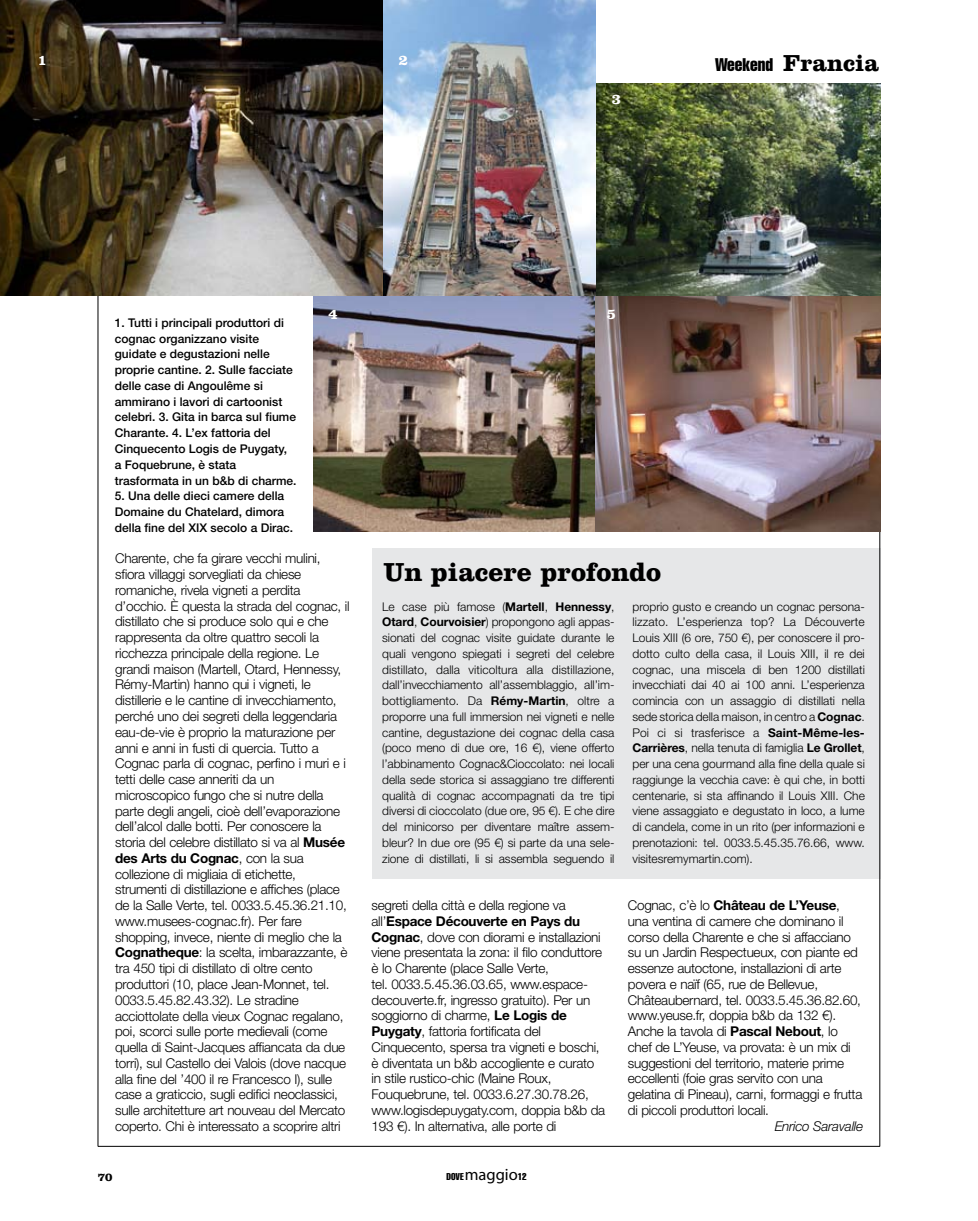
<style>
.page{position:relative;width:978px;height:1221px;background:#fff}
.page>*{position:absolute;margin:0;border:0;box-sizing:border-box;transform-origin:0 0}
.t1{font:700 27px "Clarendon LT Std";color:#000}
.t2{font:18px "Helvetica LT Std Comp";color:#000}
.t3{font:700 15px "Clarendon LT Std";color:#fff}
.t4{font:300 13.5px/15.8px "Helvetica Neue LT Std";letter-spacing:-.02em;color:#000}
.t5{font:italic 300 13.5px "Helvetica Neue LT Std";letter-spacing:-.02em;color:#000}
.t6{font:300 12px/15.8px "Helvetica Neue LT Std";letter-spacing:-.005em;color:#000;text-align:justify}
.t7{font:500 12px/15.8px "Helvetica Neue LT Std";color:#000}
.t8{font:700 12px "Clarendon LT Std";color:#000}
.t9{font:9.75px "Helvetica LT Std Comp";color:#000}
.s1{font-family:"Clarendon LT Std";font-weight:700;font-size:24px}
.s2{font-weight:700}
.s3{font-family:"Myriad Pro";font-size:16.5px}
</style>
<div class="page">
<div style="left:372px;top:547px;width:508px;height:331px;background:#e6e7e8"></div>
<hr style="left:880px;top:106px;width:1px;height:1040px;background:#000">
<hr style="left:98px;top:1145px;width:782px;height:1px;background:#000">
<hr style="left:98px;top:106px;width:1px;height:1040px;background:#000">
<img style="left:313px;top:295px;width:282px;height:237px">
<img style="left:595px;top:83px;width:285px;height:449px">
<img style="left:0;top:0;width:383px;height:295px">
<img style="left:383px;top:0;width:212px;height:295px">
<p class="t3" style="left:38px;top:51px;width:11px">1</p>
<p class="t3" style="left:399px;top:51px;width:11px">2</p>
<p class="t3" style="left:612px;top:90px;width:11px">3</p>
<h2 class="t2" style="left:715px;top:53px;width:166px">Weekend <span class="s1">Francia</span></h2>
<p class="t3" style="left:329px;top:305px;width:11px">4</p>
<p class="t3" style="left:607px;top:305px;width:11px">5</p>
<p class="t7" style="left:115px;top:315px;width:183px">1. Tutti i principali produttori di cognac organizzano visite guidate e degustazioni nelle proprie cantine. 2. Sulle facciate delle case di Angoulême si ammirano i lavori di cartoonist celebri. 3. Gita in barca sul fiume<br>Charante. 4. L’ex fattoria del<br>Cinquecento Logis de Puygaty, a Foquebrune, è stata trasformata in un b&amp;b di charme.</p>
<p class="t7" style="left:115px;top:488px;width:180px">5. Una delle dieci camere della<br>Domaine du Chatelard, dimora della fine del XIX secolo a Dirac.</p>
<p class="t4" style="left:115px;top:550px;width:236px">Charente, che fa girare vecchi mulini, sfiora villaggi sorvegliati da chiese romaniche, rivela vigneti a perdita d’occhio. È questa la strada del cognac, il distillato che si produce solo qui e che rappresenta da oltre quattro secoli la ricchezza principale della regione. Le grandi maison (Martell, Otard, Hennessy, Rémy-Martin) hanno qui i vigneti, le distillerie e le cantine di invecchiamento, perché uno dei segreti della leggendaria eau-de-vie è proprio la maturazione per anni e anni in fusti di quercia. Tutto a Cognac parla di cognac, perfino i muri e i tetti delle case anneriti da un microscopico fungo che si nutre della parte degli angeli, cioè dell’evaporazione dell’alcol dalle botti. Per conoscere la storia del celebre distillato si va al <span class="s2">Musée des Arts du Cognac</span>, con la sua collezione di migliaia di etichette, strumenti di distillazione e affiches (place de la Salle Verte, tel. 0033.5.45.36.21.10, www.musees-cognac.fr). Per fare shopping, invece, niente di meglio che la <span class="s2">Cognatheque</span>: la scelta, imbarazzante, è tra 450 tipi di distillato di oltre cento produttori (10, place Jean-Monnet, tel.<br>0033.5.45.82.43.32). Le stradine acciottolate della vieux Cognac regalano, poi, scorci sulle porte medievali (come quella di Saint-Jacques affiancata da due torri), sul Castello dei Valois (dove nacque alla fine del ’400 il re Francesco I), sulle case a graticcio, sugli edifici neoclassici, sulle architetture art nouveau del Mercato coperto. Chi è interessato a scoprire altri</p>
<h1 class="t1" style="left:383px;top:556px;width:279px">Un piacere profondo</h1>
<p class="t6" style="left:382px;top:598px;width:234px">Le case più famose (<span class="s2">Martell</span>, <span class="s2">Hennessy</span>, <span class="s2">Otard</span>, <span class="s2">Courvoisier</span>) propongono agli appas&shy;sionati del cognac visite guidate durante le quali vengono spiegati i segreti del celebre distillato, dalla viticoltura alla distillazione, dall’invecchiamento all’assemblaggio, all’im&shy;bottigliamento. Da <span class="s2">Rémy-Martin</span>, oltre a proporre una full immersion nei vigneti e nelle cantine, degustazione dei cognac della casa (poco meno di due ore, 16 €), viene offerto l’abbinamento Cognac&amp;Cioccolato: nei locali della sede storica si assaggiano tre differenti qualità di cognac accompagnati da tre tipi diversi di cioccolato (due ore, 95 €). E che dire del minicorso per diventare maître assem&shy;bleur? In due ore (95 €) si parte da una sele&shy;zione di distillati, li si assembla seguendo il</p>
<p class="t6" style="left:633px;top:598px;width:234px">proprio gusto e creando un cognac persona&shy;lizzato. L’esperienza top? La Découverte Louis XIII (6 ore, 750 €), per conoscere il pro&shy;dotto culto della casa, il Louis XIII, il re dei cognac, una miscela di ben 1200 distillati invecchiati dai 40 ai 100 anni. L’esperienza comincia con un assaggio di distillati nella sede storica della maison, in centro a <span class="s2">Cognac</span>.<br>Poi ci si trasferisce a <span class="s2">Saint-Même-les-Carrières</span>, nella tenuta di famiglia <span class="s2">Le Grollet</span>, per una cena gourmand alla fine della quale si raggiunge la vecchia cave: è qui che, in botti centenarie, si sta affinando il Louis XIII. Che viene assaggiato e degustato in loco, a lume di candela, come in un rito (per informazioni e prenotazioni: tel. 0033.5.45.35.76.66, www. visitesremymartin.com).</p>
<p class="t4" style="left:628px;top:897px;width:236px">Cognac, c’è lo <span class="s2">Château de L’Yeuse</span>, una ventina di camere che dominano il corso della Charente e che si affacciano su un Jardin Respectueux, con piante ed essenze autoctone, installazioni di arte povera e naïf (65, rue de Bellevue, Châteaubernard, tel. 0033.5.45.36.82.60, www.yeuse.fr, doppia b&amp;b da 132 €).<br>Anche la tavola di <span class="s2">Pascal Nebout</span>, lo chef de L’Yeuse, va provata: è un mix di suggestioni del territorio, materie prime eccellenti (foie gras servito con una gelatina di Pineau), carni, formaggi e frutta di piccoli produttori locali.</p>
<p class="t5" style="left:775px;top:1117px;width:90px">Enrico Saravalle</p>
<p class="t4" style="left:372px;top:897px;width:235px">segreti della città e della regione va all’<span class="s2">Espace Découverte en Pays du Cognac</span>, dove con diorami e installazioni viene presentata la zona: il filo conduttore è lo Charente (place Salle Verte,<br>tel. 0033.5.45.36.03.65, www.espace&shy;decouverte.fr, ingresso gratuito). Per un soggiorno di charme, <span class="s2">Le Logis de Puygaty</span>, fattoria fortificata del Cinquecento, spersa tra vigneti e boschi, è diventata un b&amp;b accogliente e curato in stile rustico-chic (Maine Roux, Fouquebrune, tel. 0033.6.27.30.78.26, www.logisdepuygaty.com, doppia b&amp;b da 193 €). In alternativa, alle porte di</p>
<p class="t8" style="left:98px;top:1169px;width:16px">70</p>
<p class="t9" style="left:447px;top:1170px;width:82px">DOVE<span class="s3">maggio</span>12</p>
</div>
